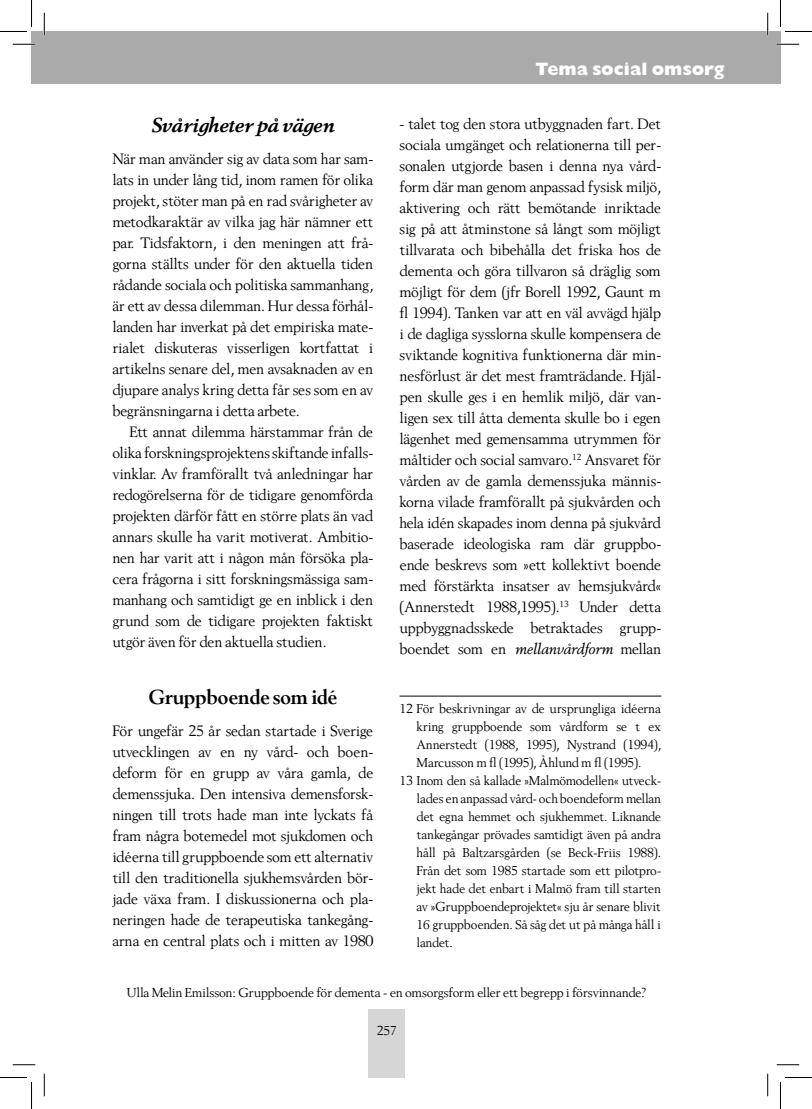
<style>
.page{position:relative;width:812px;height:1109px;background:#fff}
.page>*{position:absolute;margin:0;border:0;box-sizing:border-box;transform-origin:0 0}
.t1{font:italic 700 21px "Berling";letter-spacing:-.02em;color:#000}
.t2{font:700 21px "Berling";letter-spacing:-.02em;color:#000}
.t3{font:800 18px "Gill Sans";color:#fff}
.t4{font:15.75px/21px "Berling";letter-spacing:-.03em;color:#000;text-align:justify}
.t5{font:13.5px "Berling";letter-spacing:-.03em;color:#000}
.s1{font-style:italic}
</style>
<div class="page">
<div style="left:32px;top:32px;width:12px;height:52px;background:#aaa"></div>
<div style="left:368px;top:1009px;width:37px;height:68px;background:#d6d6d6"></div>
<div style="left:45px;top:32px;width:735px;height:52px;background:#aaa"></div>
<hr style="left:399px;top:696px;width:262px;height:1px;background:#000">
<hr style="left:13px;top:43px;width:22px;height:2px;background:#fff">
<hr style="left:776px;top:43px;width:23px;height:2px;background:#fff">
<hr style="left:43px;top:13px;width:2px;height:22px;background:#fff">
<hr style="left:766px;top:13px;width:2px;height:22px;background:#fff">
<svg style="left:13px;top:44px;width:22px;height:1px"></svg>
<svg style="left:776px;top:44px;width:23px;height:1px"></svg>
<svg style="left:13px;top:1064px;width:22px;height:1px"></svg>
<svg style="left:776px;top:1064px;width:23px;height:1px"></svg>
<svg style="left:44px;top:13px;width:1px;height:22px"></svg>
<svg style="left:44px;top:1074px;width:1px;height:22px"></svg>
<svg style="left:767px;top:13px;width:1px;height:22px"></svg>
<svg style="left:767px;top:1074px;width:1px;height:22px"></svg>
<svg style="left:0;top:0;width:32px;height:32px"></svg>
<svg style="left:0;top:1077px;width:32px;height:32px"></svg>
<svg style="left:780px;top:0;width:31px;height:32px"></svg>
<svg style="left:780px;top:1077px;width:31px;height:32px"></svg>
<p class="t3" style="left:535px;top:58px;width:191px">Tema social omsorg</p>
<h1 class="t1" style="left:151px;top:113px;width:185px">Svårigheter på vägen</h1>
<p class="t4" style="left:112px;top:148px;width:262px">När man använder sig av data som har sam&shy;lats in under lång tid, inom ramen för olika projekt, stöter man på en rad svårigheter av metodkaraktär av vilka jag här nämner ett par. Tidsfaktorn, i den meningen att frå&shy;gorna ställts under för den aktuella tiden rådande sociala och politiska sammanhang, är ett av dessa dilemman. Hur dessa förhål&shy;landen har inverkat på det empiriska mate&shy;rialet diskuteras visserligen kortfattat i artikelns senare del, men avsaknaden av en djupare analys kring detta får ses som en av begränsningarna i detta arbete.</p>
<p class="t4" style="left:112px;top:421px;width:262px;text-indent:17px">Ett annat dilemma härstammar från de olika forskningsprojektens skiftande infalls&shy;vinklar. Av framförallt två anledningar har redogörelserna för de tidigare genomförda projekten därför fått en större plats än vad annars skulle ha varit motiverat. Ambitio&shy;nen har varit att i någon mån försöka pla&shy;cera frågorna i sitt forskningsmässiga sam&shy;manhang och samtidigt ge en inblick i den grund som de tidigare projekten faktiskt utgör även för den aktuella studien.</p>
<h1 class="t2" style="left:148px;top:685px;width:190px">Gruppboende som idé</h1>
<p class="t4" style="left:112px;top:720px;width:262px">För ungefär 25 år sedan startade i Sverige utvecklingen av en ny vård- och boen&shy;deform för en grupp av våra gamla, de demenssjuka. Den intensiva demensforsk&shy;ningen till trots hade man inte lyckats få fram några botemedel mot sjukdomen och idéerna till gruppboende som ett alternativ till den traditionella sjukhemsvården bör&shy;jade växa fram. I diskussionerna och pla&shy;neringen hade de terapeutiska tankegång&shy;arna en central plats och i mitten av 1980</p>
<p class="t4" style="left:399px;top:113px;width:263px">- talet tog den stora utbyggnaden fart. Det sociala umgänget och relationerna till per&shy;sonalen utgjorde basen i denna nya vård&shy;form där man genom anpassad fysisk miljö, aktivering och rätt bemötande inriktade sig på att åtminstone så långt som möjligt tillvarata och bibehålla det friska hos de dementa och göra tillvaron så dräglig som möjligt för dem (jfr Borell 1992, Gaunt m fl 1994). Tanken var att en väl avvägd hjälp i de dagliga sysslorna skulle kompensera de sviktande kognitiva funktionerna där min&shy;nesförlust är det mest framträdande. Hjäl&shy;pen skulle ges i en hemlik miljö, där van&shy;ligen sex till åtta dementa skulle bo i egen lägenhet med gemensamma utrymmen för måltider och social samvaro.<sup>12</sup> Ansvaret för vården av de gamla demenssjuka männis&shy;korna vilade framförallt på sjukvården och hela idén skapades inom denna på sjukvård baserade ideologiska ram där gruppbo&shy;ende beskrevs som »ett kollektivt boende med förstärkta insatser av hemsjukvård« (Annerstedt 1988,1995).<sup>13</sup> Under detta uppbyggnadsskede betraktades grupp&shy;boendet som en <span class="s1">mellanvårdform</span> mellan</p>
<p class="t5" style="left:399px;top:701px;width:263px">12 För beskrivningar av de ursprungliga idéerna</p>
<p class="t5" style="left:416px;top:719px;width:246px">kring gruppboende som vårdform se t ex</p>
<p class="t5" style="left:416px;top:737px;width:246px">Annerstedt (1988, 1995), Nystrand (1994),</p>
<p class="t5" style="left:416px;top:755px;width:226px">Marcusson m fl (1995), Åhlund m fl (1995).</p>
<p class="t5" style="left:399px;top:773px;width:263px">13 Inom den så kallade »Malmömodellen« utveck-</p>
<p class="t5" style="left:416px;top:791px;width:246px">lades en anpassad vård- och boendeform mellan</p>
<p class="t5" style="left:416px;top:809px;width:246px">det egna hemmet och sjukhemmet. Liknande</p>
<p class="t5" style="left:416px;top:827px;width:246px">tankegångar prövades samtidigt även på andra</p>
<p class="t5" style="left:416px;top:845px;width:246px">håll på Baltzarsgården (se Beck-Friis 1988).</p>
<p class="t5" style="left:416px;top:863px;width:246px">Från det som 1985 startade som ett pilotpro-</p>
<p class="t5" style="left:416px;top:881px;width:246px">jekt hade det enbart i Malmö fram till starten</p>
<p class="t5" style="left:416px;top:899px;width:246px">av »Gruppboendeprojektet« sju år senare blivit</p>
<p class="t5" style="left:416px;top:917px;width:246px">16 gruppboenden. Så såg det ut på många håll i</p>
<p class="t5" style="left:416px;top:935px;width:38px">landet.</p>
<p class="t5" style="left:127px;top:985px;width:520px">Ulla Melin Emilsson: Gruppboende för dementa - en omsorgsform eller ett begrepp i försvinnande?</p>
<p class="t5" style="left:377px;top:1023px;width:21px">257</p>
</div>
